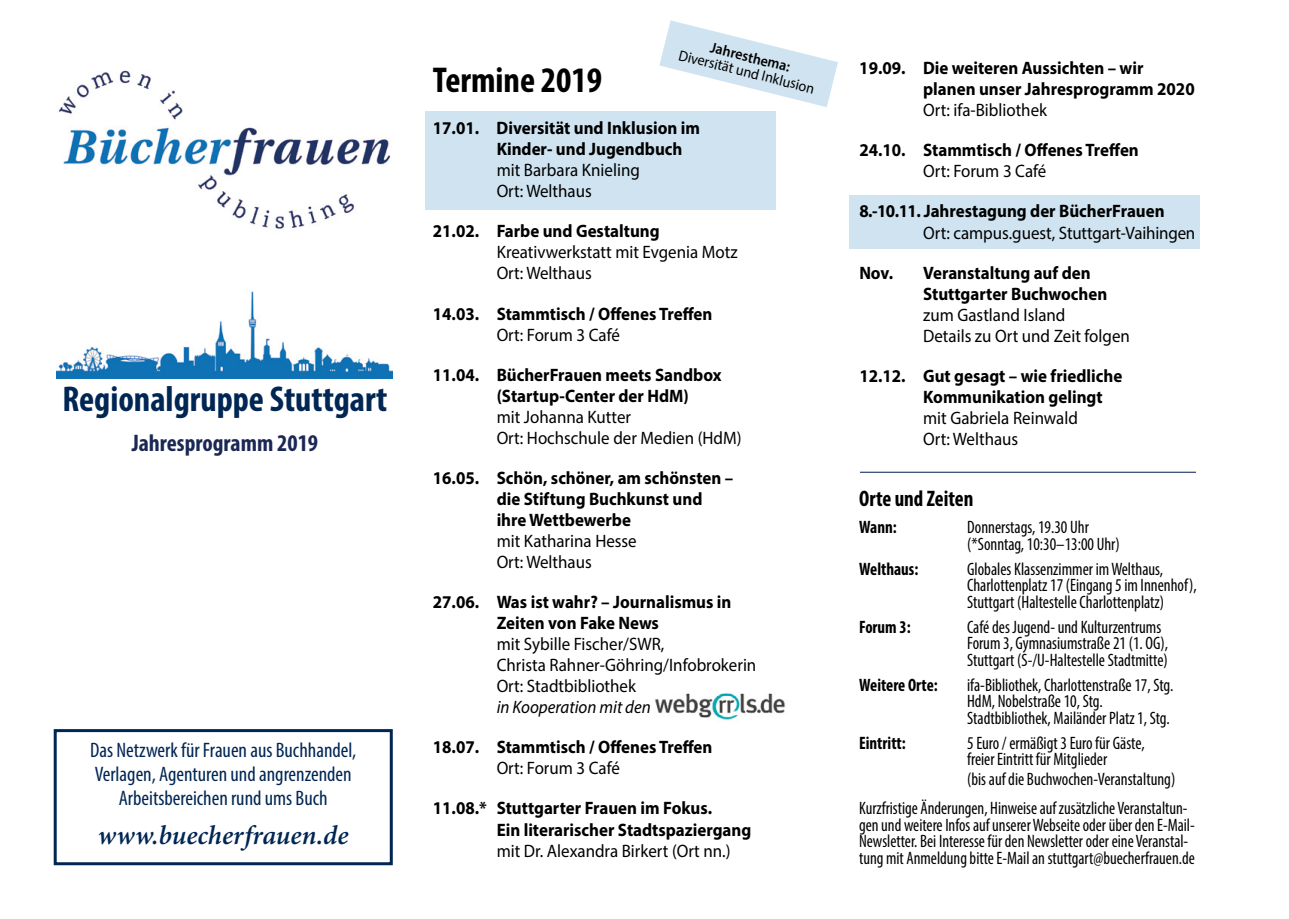
<style>
.page{position:relative;width:1289px;height:919px;background:#fff}
.page>*{position:absolute;margin:0;border:0;box-sizing:border-box;transform-origin:0 0}
.t1{font:700 condensed 36px "Myriad Pro";color:#002654}
.t2{font:700 condensed 36px "Myriad Pro";color:#000}
.t3{font:italic 600 27px "Minion Pro";color:#002654}
.t4{font:700 condensed 24px "Myriad Pro";color:#1b2854}
.t5{font:700 condensed 22.5px "Myriad Pro";color:#000;scale:.94 1}
.t6{font:condensed 21px/24px "Myriad Pro";color:#002654;text-align:center}
.t7{font:700 18px/21px "Myriad Pro";color:#000;scale:.94 1}
.t8{font:condensed 18px/16.5px "Myriad Pro";color:#000;scale:.94 1}
.t9{font:18px/21px "Myriad Pro";color:#000;scale:.94 1}
.t10{font:condensed 18px/16.5px "Myriad Pro";color:#000;scale:.93 1}
.t11{font:700 condensed 18px "Myriad Pro";color:#000;scale:.94 1}
.t12{font:italic 18px "Myriad Pro";color:#000;scale:.94 1}
.t13{font:15px "Myriad Pro";color:#000;scale:.94 1}
.t14{font:600 15px "Myriad Pro";color:#000;scale:.94 1}
</style>
<div class="page">
<div style="left:849px;top:196px;width:351px;height:53px;background:#cfe3f0"></div>
<hr style="left:860px;top:471px;width:335px;height:2px;background:#1e3464">
<div style="left:425px;top:111px;width:351px;height:98px;background:#cfe3f0"></div>
<svg style="left:659px;top:20px;width:179px;height:87px"></svg>
<img style="left:654px;top:693px;width:131px;height:27px">
<img style="left:58px;top:70px;width:333px;height:159px">
<svg style="left:88px;top:865px;width:272px;height:1px"></svg>
<div style="left:54px;top:729px;width:339px;height:136px;border:3px solid #002654"></div>
<img style="left:57px;top:291px;width:336px;height:87px">
<h1 class="t1" style="left:62px;top:377px;width:327px">Regionalgruppe Stuttgart</h1>
<h3 class="t4" style="left:132px;top:427px;width:188px">Jahresprogramm 2019</h3>
<p class="t6" style="left:90px;top:738px;width:268px">Das Netzwerk für Frauen aus Buchhandel,<br>Verlagen, Agenturen und angrenzenden<br>Arbeitsbereichen rund ums Buch</p>
<h2 class="t3" style="left:98px;top:816px;width:252px">www.buecherfrauen.de</h2>
<p class="t14" style="left:713px;top:38px;width:88px;rotate:14deg">Jahresthema:</p>
<p class="t13" style="left:681px;top:46px;width:150px;rotate:14deg">Diversität und Inklusion</p>
<h1 class="t2" style="left:433px;top:57px;width:171px">Termine 2019</h1>
<p class="t7" style="left:496px;top:117px;width:218px;text-indent:-64px">17.01. Diversität und Inklusion im<br>Kinder- und Jugendbuch</p>
<p class="t9" style="left:496px;top:159px;width:154px">mit Barbara Knieling<br>Ort: Welthaus</p>
<p class="t7" style="left:433px;top:220px;width:243px">21.02. Farbe und Gestaltung</p>
<p class="t9" style="left:496px;top:241px;width:258px">Kreativwerkstatt mit Evgenia Motz<br>Ort: Welthaus</p>
<p class="t7" style="left:433px;top:302px;width:299px">14.03. Stammtisch / Offenes Treffen</p>
<p class="t9" style="left:496px;top:323px;width:133px">Ort: Forum 3 Café</p>
<p class="t7" style="left:496px;top:363px;width:241px;text-indent:-64px">11.04. BücherFrauen meets Sandbox (Startup-Center der HdM)</p>
<p class="t9" style="left:496px;top:406px;width:262px">mit Johanna Kutter<br>Ort: Hochschule der Medien (HdM)</p>
<p class="t7" style="left:496px;top:466px;width:253px;text-indent:-64px">16.05. Schön, schöner, am schönsten – die Stiftung Buchkunst und ihre Wettbewerbe</p>
<p class="t9" style="left:496px;top:530px;width:150px">mit Katharina Hesse<br>Ort: Welthaus</p>
<p class="t7" style="left:433px;top:591px;width:319px;text-align:center">27.06. Was ist wahr? – Journalismus in<br>Zeiten von Fake News</p>
<p class="t9" style="left:496px;top:633px;width:278px">mit Sybille Fischer/SWR,<br>Christa Rahner-Göhring/Infobrokerin<br>Ort: Stadtbibliothek</p>
<p class="t12" style="left:496px;top:696px;width:165px">in Kooperation mit den</p>
<p class="t7" style="left:433px;top:736px;width:299px">18.07. Stammtisch / Offenes Treffen</p>
<p class="t9" style="left:496px;top:757px;width:133px">Ort: Forum 3 Café</p>
<p class="t7" style="left:496px;top:797px;width:272px;text-indent:-64px">11.08.* Stuttgarter Frauen im Fokus.<br>Ein literarischer Stadtspaziergang</p>
<p class="t9" style="left:496px;top:839px;width:250px">mit Dr. Alexandra Birkert (Ort nn.)</p>
<p class="t7" style="left:923px;top:57px;width:290px;text-indent:-64px">19.09. Die weiteren Aussichten – wir planen unser Jahresprogramm 2020</p>
<p class="t9" style="left:923px;top:99px;width:133px">Ort: ifa-Bibliothek</p>
<p class="t7" style="left:859px;top:139px;width:299px">24.10. Stammtisch / Offenes Treffen</p>
<p class="t9" style="left:923px;top:160px;width:133px">Ort: Forum 3 Café</p>
<p class="t7" style="left:859px;top:200px;width:326px">8.-10.11. Jahrestagung der BücherFrauen</p>
<p class="t9" style="left:923px;top:222px;width:291px">Ort: campus.guest, Stuttgart-Vaihingen</p>
<p class="t7" style="left:859px;top:261px;width:37px">Nov.</p>
<p class="t7" style="left:923px;top:261px;width:197px">Veranstaltung auf den<br>Stuttgarter Buchwochen</p>
<p class="t9" style="left:923px;top:304px;width:221px">zum Gastland Island<br>Details zu Ort und Zeit folgen</p>
<p class="t7" style="left:923px;top:364px;width:213px;text-indent:-64px">12.12. Gut gesagt – wie friedliche<br>Kommunikation gelingt</p>
<p class="t9" style="left:923px;top:407px;width:166px">mit Gabriela Reinwald<br>Ort: Welthaus</p>
<p class="t5" style="left:859px;top:484px;width:123px">Orte und Zeiten</p>
<p class="t11" style="left:859px;top:516px;width:42px">Wann:</p>
<p class="t8" style="left:967px;top:518px;width:164px">Donnerstags, 19.30 Uhr (*Sonntag, 10:30–13:00 Uhr)</p>
<p class="t11" style="left:859px;top:557px;width:65px">Welthaus:</p>
<p class="t8" style="left:967px;top:560px;width:246px">Globales Klassenzimmer im Welthaus,<br>Charlottenplatz 17 (Eingang 5 im Innenhof),<br>Stuttgart (Haltestelle Charlottenplatz)</p>
<p class="t11" style="left:859px;top:615px;width:56px">Forum 3:</p>
<p class="t8" style="left:967px;top:618px;width:215px">Café des Jugend- und Kulturzentrums<br>Forum 3, Gymnasiumstraße 21 (1. OG),<br>Stuttgart (S-/U-Haltestelle Stadtmitte)</p>
<p class="t11" style="left:859px;top:673px;width:85px">Weitere Orte:</p>
<p class="t8" style="left:967px;top:676px;width:221px">ifa-Bibliothek, Charlottenstraße 17, Stg.<br>HdM, Nobelstraße 10, Stg.<br>Stadtbibliothek, Mailänder Platz 1, Stg.</p>
<p class="t11" style="left:859px;top:731px;width:51px">Eintritt:</p>
<p class="t8" style="left:967px;top:734px;width:190px">5 Euro / ermäßigt 3 Euro für Gäste, freier Eintritt für Mitglieder</p>
<p class="t8" style="left:859px;top:764px;width:351px;line-height:29.2px;text-indent:108px">(bis auf die Buchwochen-Veranstaltung)<br>Kurzfristige Änderungen, Hinweise auf zusätzliche Veranstaltun-</p>
<p class="t10" style="left:859px;top:816px;width:362px">gen und weitere Infos auf unserer Webseite oder über den E-Mail-<br>Newsletter. Bei Interesse für den Newsletter oder eine Veranstal&shy;tung mit Anmeldung bitte E-Mail an stuttgart@buecherfrauen.de</p>
</div>
